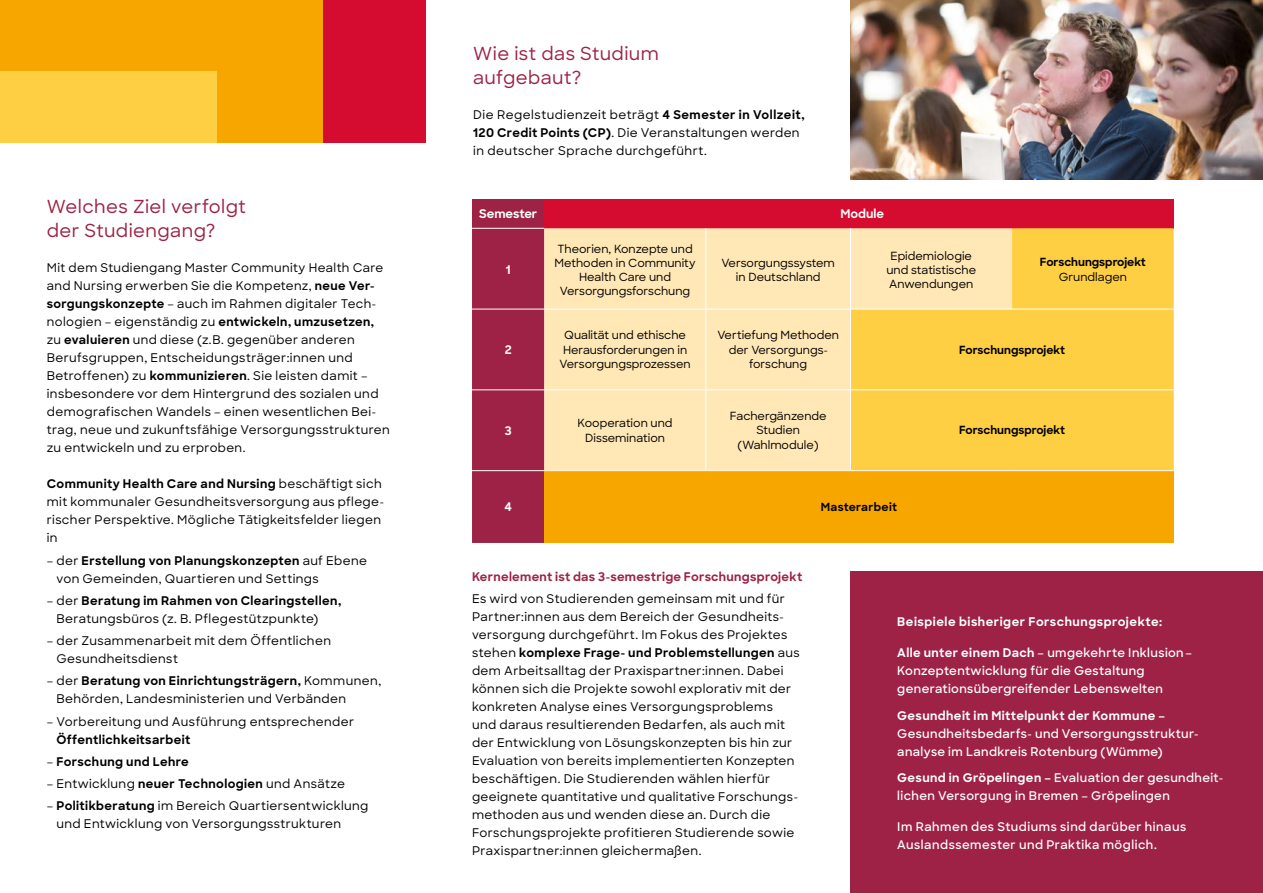
<style>
.page{position:relative;width:1263px;height:893px;background:#fff}
.page>*{position:absolute;margin:0;border:0;box-sizing:border-box;transform-origin:0 0}
.Zwischenheadline{font:500 18px/24px "Sharp Sans";letter-spacing:.025em;color:#9d2246}
.Zwischenheadline-2{font:500 12px/18px "Sharp Sans";letter-spacing:.03em;color:#000}
.Zwischenheadline-3{font:600 12px/18px "Sharp Sans";letter-spacing:.035em;color:#fff}
.Zwischenheadline-4{font:700 12px "Sharp Sans";letter-spacing:.025em;color:#9d2246}
.Zwischenheadline-5{font:700 12px "Sharp Sans";letter-spacing:.045em;color:#fff}
.Zwischenheadline-6{font:700 12px "Sharp Sans";letter-spacing:.035em;color:#000}
.Fließtext_Medium{font:700 12px "Sharp Sans";color:#fff}
.Fließtext{font:700 11.85px "Sharp Sans";color:#fff}
.t1{font:500 11.25px/14.2px "Sharp Sans";color:#000;text-align:center}
.t2{font:700 11.25px "Sharp Sans";color:#000}
.t3{font:700 11.25px "Sharp Sans";letter-spacing:.03em;color:#000}
.s1{font-weight:700}
.s2{font-weight:500}
</style>
<div class="page">
<img style="left:850px;top:0;width:413px;height:179px">
<div style="left:0;top:0;width:358px;height:142px;background:#f7a600"></div>
<div style="left:850px;top:572px;width:413px;height:321px;background:#9d2246"></div>
<div style="left:0;top:71px;width:217px;height:71px;background:#fece43"></div>
<div style="left:472px;top:199px;width:72px;height:29px;background:#9d2246"></div>
<div style="left:544px;top:199px;width:630px;height:29px;background:#d50c2f"></div>
<div style="left:472px;top:229px;width:72px;height:314px;background:#9d2246"></div>
<div style="left:544px;top:228px;width:306px;height:242px;background:#ffe7b6"></div>
<svg style="left:851px;top:228px;width:323px;height:242px;background:#fed258"></svg>
<div style="left:544px;top:471px;width:630px;height:72px;background:#f7a600"></div>
<hr style="left:706px;top:228px;width:1px;height:81px;background:#fff">
<hr style="left:706px;top:309px;width:1px;height:81px;background:#fff">
<hr style="left:706px;top:390px;width:1px;height:80px;background:#fff">
<hr style="left:472px;top:309px;width:72px;height:1px;background:#fff">
<hr style="left:544px;top:309px;width:162px;height:1px;background:#fff">
<hr style="left:706px;top:309px;width:144px;height:1px;background:#fff">
<hr style="left:850px;top:309px;width:162px;height:1px;background:#fff">
<hr style="left:1012px;top:309px;width:162px;height:1px;background:#fff">
<hr style="left:472px;top:390px;width:72px;height:1px;background:#fff">
<hr style="left:544px;top:390px;width:162px;height:1px;background:#fff">
<hr style="left:706px;top:390px;width:144px;height:1px;background:#fff">
<hr style="left:850px;top:390px;width:162px;height:1px;background:#fff">
<hr style="left:1012px;top:390px;width:162px;height:1px;background:#fff">
<hr style="left:472px;top:470px;width:72px;height:1px;background:#fff">
<div style="left:323px;top:0;width:102px;height:142px;background:#d50c2f"></div>
<p class="Zwischenheadline" style="left:47px;top:194px;width:201px">Welches Ziel verfolgt der Studiengang?</p>
<p class="Zwischenheadline-2" style="left:47px;top:258px;width:344px">Mit dem Studiengang Master Community Health Care and Nursing erwerben Sie die Kompetenz, <span class="s1">neue Ver&shy;sorgungskonzepte</span> – auch im Rahmen digitaler Tech&shy;nologien – eigenständig zu <span class="s1">entwickeln, umzusetzen, </span>zu <span class="s1">evaluieren</span> und diese (z.B. gegenüber anderen Berufsgruppen, Entscheidungsträger:innen und Betroffenen) zu <span class="s1">kommunizieren</span>. Sie leisten damit – insbesondere vor dem Hintergrund des sozialen und demografischen Wandels – einen wesentlichen Bei&shy;trag, neue und zukunftsfähige Versorgungsstrukturen zu entwickeln und zu erproben.</p>
<p class="Zwischenheadline-2" style="left:47px;top:474px;width:339px"><span class="s1">Community Health Care and Nursing</span> beschäftigt sich mit kommunaler Gesundheitsversorgung aus pflege&shy;rischer Perspektive. Mögliche Tätigkeitsfelder liegen in</p>
<p class="Zwischenheadline-2" style="left:56px;top:551px;width:312px;text-indent:-10px">– der <span class="s1">Erstellung von Planungskonzepten</span> auf Ebene von Gemeinden, Quartieren und Settings</p>
<p class="Zwischenheadline-2" style="left:56px;top:591px;width:286px;text-indent:-10px">– der <span class="s1">Beratung im Rahmen von Clearingstellen,<br></span>Beratungsbüros (z. B. Pflegestützpunkte)</p>
<p class="Zwischenheadline-2" style="left:56px;top:631px;width:276px;text-indent:-10px">– der Zusammenarbeit mit dem Öffentlichen<br>Gesundheitsdienst</p>
<p class="Zwischenheadline-2" style="left:56px;top:671px;width:326px;text-indent:-10px">– der <span class="s1">Beratung von Einrichtungsträgern,</span> Kommunen,<br>Behörden, Landesministerien und Verbänden</p>
<p class="Zwischenheadline-2" style="left:56px;top:712px;width:299px;text-indent:-10px">– Vorbereitung und Ausführung entsprechender<br><span class="s1">Öffentlichkeitsarbeit</span></p>
<p class="Zwischenheadline-6" style="left:47px;top:753px;width:144px"><span class="s2">–</span> Forschung und Lehre</p>
<p class="Zwischenheadline-2" style="left:47px;top:774px;width:300px">– Entwicklung <span class="s1">neuer Technologien</span> und Ansätze</p>
<p class="Zwischenheadline-2" style="left:56px;top:796px;width:313px;text-indent:-10px">– <span class="s1">Politikberatung</span> im Bereich Quartiersentwicklung und Entwicklung von Versorgungsstrukturen</p>
<p class="Zwischenheadline" style="left:473px;top:41px;width:187px">Wie ist das Studium aufgebaut?</p>
<p class="Zwischenheadline-2" style="left:473px;top:105px;width:333px">Die Regelstudienzeit beträgt <span class="s1">4 Semester in Vollzeit,<br>120 Credit Points (CP)</span>. Die Veranstaltungen werden in deutscher Sprache durchgeführt.</p>
<p class="Fließtext_Medium" style="left:479px;top:205px;width:60px">Semester</p>
<p class="Fließtext_Medium" style="left:840px;top:205px;width:45px">Module</p>
<p class="Fließtext" style="left:506px;top:261px;width:6px">1</p>
<p class="Fließtext" style="left:505px;top:341px;width:9px">2</p>
<p class="Fließtext" style="left:505px;top:422px;width:8px">3</p>
<p class="t1" style="left:555px;top:241px;width:142px;text-align:left">Theorien, Konzepte und<br>Methoden in Community</p>
<p class="t1" style="left:579px;top:269px;width:93px">Health Care und</p>
<p class="t1" style="left:560px;top:284px;width:132px">Versorgungsforschung</p>
<p class="t1" style="left:721px;top:255px;width:115px">Versorgungssystem in Deutschland</p>
<p class="t1" style="left:886px;top:248px;width:91px">Epidemiologie und statistische<br>Anwendungen</p>
<p class="t2" style="left:1040px;top:254px;width:108px">Forschungsprojekt</p>
<p class="t1" style="left:1059px;top:270px;width:70px">Grundlagen</p>
<p class="t1" style="left:560px;top:328px;width:133px">Qualität und ethische<br>Herausforderungen in<br>Versorgungsprozessen</p>
<p class="t1" style="left:717px;top:328px;width:123px">Vertiefung Methoden der Versorgungs&shy;forschung</p>
<p class="t1" style="left:578px;top:416px;width:96px">Kooperation und</p>
<p class="t1" style="left:585px;top:430px;width:81px">Dissemination</p>
<p class="t1" style="left:730px;top:408px;width:98px">Fachergänzende<br>Studien (Wahlmodule)</p>
<p class="t2" style="left:959px;top:341px;width:108px">Forschungsprojekt</p>
<p class="t2" style="left:959px;top:422px;width:108px">Forschungsprojekt</p>
<p class="Fließtext" style="left:504px;top:498px;width:9px">4</p>
<p class="t3" style="left:821px;top:499px;width:78px">Masterarbeit</p>
<p class="Zwischenheadline-4" style="left:472px;top:567px;width:332px">Kernelement ist das 3-semestrige Forschungsprojekt</p>
<p class="Zwischenheadline-2" style="left:472px;top:589px;width:329px">Es wird von Studierenden gemeinsam mit und für Partner:innen aus dem Bereich der Gesundheits&shy;versorgung durchgeführt. Im Fokus des Projektes stehen <span class="s1">komplexe Frage- und Problemstellungen</span> aus dem Arbeitsalltag der Praxispartner:innen. Dabei können sich die Projekte sowohl explorativ mit der konkreten Analyse eines Versorgungsproblems und daraus resultierenden Bedarfen, als auch mit der Entwicklung von Lösungskonzepten bis hin zur Evaluation von bereits implementierten Konzepten beschäftigen. Die Studierenden wählen hierfür geeignete quantitative und qualitative Forschungs&shy;methoden aus und wenden diese an. Durch die Forschungsprojekte profitieren Studierende sowie Praxispartner:innen gleichermaßen.</p>
<p class="Zwischenheadline-5" style="left:897px;top:613px;width:266px">Beispiele bisheriger Forschungsprojekte:</p>
<p class="Zwischenheadline-3" style="left:897px;top:643px;width:296px"><span class="s1">Alle unter einem Dach</span> – umgekehrte Inklusion–<br>Konzeptentwicklung für die Gestaltung generationsübergreifender Lebenswelten</p>
<p class="Zwischenheadline-3" style="left:897px;top:706px;width:301px"><span class="s1">Gesundheit im Mittelpunkt der Kommune –<br></span>Gesundheitsbedarfs- und Versorgungsstruktur&shy;analyse im Landkreis Rotenburg (Wümme)</p>
<p class="Zwischenheadline-3" style="left:897px;top:768px;width:327px"><span class="s1">Gesund in Gröpelingen –</span> Evaluation der gesundheit&shy;lichen Versorgung in Bremen – Gröpelingen</p>
<p class="Zwischenheadline-3" style="left:897px;top:817px;width:290px">Im Rahmen des Studiums sind darüber hinaus<br>Auslandssemester und Praktika möglich.</p>
</div>
